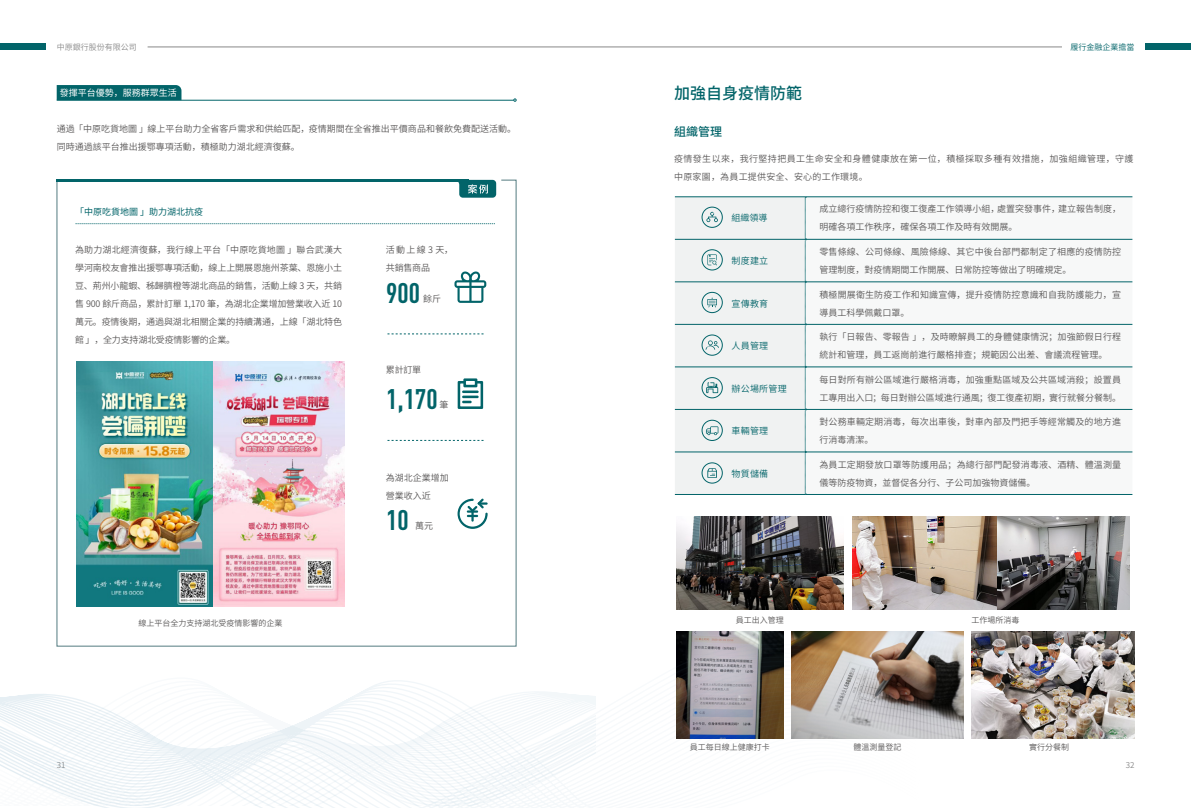
<style>
.page{position:relative;width:1191px;height:808px;background:#fff}
.page>*{position:absolute;margin:0;border:0;box-sizing:border-box;transform-origin:0 0}
.t1{font:700 28px "DIN Cond";color:#026469}
.t2{font:500 16px "Source Han Sans CN";color:#026469}
.t3{font:500 12px "Source Han Sans CN";color:#026469}
.t4{font:9px/18px "Source Han Sans CN";color:#595757}
.t5{font:9px/18px "Source Han Sans CN";letter-spacing:.02em;color:#595757}
.t6{font:9px/18px "Source Han Sans CN";letter-spacing:.045em;color:#595757}
.t7{font:9px "Source Han Sans CN";letter-spacing:.025em;color:#026469}
.t8{font:9px "Source Han Sans CN";color:#026469}
.t9{font:9px "Source Han Sans CN";color:#fff}
.t10{font:9px/18px "Source Han Sans CN";letter-spacing:-.025em;color:#595757}
.t11{font:8px "Source Han Sans CN";color:#595757}
.t12{font:8px "Source Han Sans CN";color:#898989}
.t13{font:8px "Source Han Sans CN";color:#026469}
</style>
<div class="page">
<div style="left:0;top:43px;width:45px;height:7px;background:#026469"></div>
<div style="left:1146px;top:43px;width:45px;height:7px;background:#026469"></div>
<hr style="left:148px;top:47px;width:914px;height:1px;background:#898989">
<div style="left:675px;top:198px;width:130px;height:296px;background:#f0f2f2"></div>
<svg style="left:806px;top:238px;width:326px;height:256px"></svg>
<hr style="left:675px;top:197px;width:130px;height:1px;background:#026469">
<hr style="left:805px;top:197px;width:327px;height:1px;background:#026469">
<hr style="left:675px;top:239px;width:130px;height:1px;background:#026469">
<hr style="left:805px;top:239px;width:327px;height:1px;background:#026469">
<hr style="left:675px;top:282px;width:130px;height:1px;background:#026469">
<hr style="left:805px;top:282px;width:327px;height:1px;background:#026469">
<hr style="left:675px;top:324px;width:130px;height:1px;background:#026469">
<hr style="left:805px;top:324px;width:327px;height:1px;background:#026469">
<hr style="left:675px;top:367px;width:130px;height:1px;background:#026469">
<hr style="left:805px;top:367px;width:327px;height:1px;background:#026469">
<hr style="left:675px;top:409px;width:130px;height:1px;background:#026469">
<hr style="left:805px;top:409px;width:327px;height:1px;background:#026469">
<hr style="left:675px;top:452px;width:130px;height:1px;background:#026469">
<hr style="left:805px;top:452px;width:327px;height:1px;background:#026469">
<hr style="left:675px;top:494px;width:130px;height:1px;background:#026469">
<hr style="left:805px;top:494px;width:327px;height:1px;background:#026469">
<svg style="left:805px;top:197px;width:1px;height:298px"></svg>
<svg style="left:701px;top:207px;width:22px;height:21px"></svg>
<svg style="left:701px;top:249px;width:22px;height:21px"></svg>
<svg style="left:701px;top:462px;width:22px;height:22px"></svg>
<svg style="left:701px;top:292px;width:22px;height:21px"></svg>
<svg style="left:701px;top:334px;width:22px;height:22px"></svg>
<svg style="left:701px;top:377px;width:22px;height:21px"></svg>
<svg style="left:701px;top:420px;width:22px;height:21px"></svg>
<img style="left:676px;top:516px;width:167px;height:94px">
<img style="left:853px;top:516px;width:276px;height:94px">
<img style="left:1039px;top:631px;width:95px;height:108px">
<div style="left:57px;top:85px;width:124px;height:15px;background:#026469"></div>
<hr style="left:57px;top:100px;width:457px;height:1px;background:#026469">
<img style="left:56px;top:180px;width:460px;height:436px">
<hr style="left:57px;top:180px;width:412px;height:2px;background:#026469">
<svg style="left:94px;top:631px;width:945px;height:177px"></svg>
<svg style="left:0;top:616px;width:595px;height:189px"></svg>
<svg style="left:387px;top:334px;width:96px;height:1px"></svg>
<svg style="left:387px;top:440px;width:96px;height:1px"></svg>
<svg style="left:454px;top:271px;width:32px;height:32px"></svg>
<svg style="left:457px;top:378px;width:26px;height:31px"></svg>
<svg style="left:457px;top:498px;width:30px;height:31px"></svg>
<p class="t12" style="left:57px;top:42px;width:81px">中原銀行股份有限公司</p>
<p class="t13" style="left:1070px;top:42px;width:65px">履行金融企業擔當</p>
<p class="t9" style="left:60px;top:88px;width:118px">發揮平台優勢，服務群眾生活</p>
<p class="t4" style="left:57px;top:120px;width:461px">通過「中原吃貨地圖 」線上平台助力全省客戶需求和供給匹配，疫情期間在全省推出平價商品和餐飲免費配送活動。同時通過該平台推出援鄂專項活動，積極助力湖北經濟復蘇。</p>
<p class="t8" style="left:75px;top:206px;width:130px">「中原吃貨地圖 」助力湖北抗疫</p>
<p class="t4" style="left:75px;top:241px;width:269px;text-align:justify">為助力湖北經濟復蘇，我行線上平台「中原吃貨地圖 」聯合武漢大學河南校友會推出援鄂專項活動，線上上開展恩施州茶葉、恩施小土豆、荊州小龍蝦、秭歸臍橙等湖北商品的銷售，活動上線 3 天，共銷售 900 餘斤商品，累計訂單 1,170 筆，為湖北企業增加營業收入近 10萬元。疫情後期，通過與湖北相關企業的持續溝通，上線「湖北特色館 」，全力支持湖北受疫情影響的企業。</p>
<p class="t11" style="left:138px;top:618px;width:145px">線上平台全力支持湖北受疫情影響的企業</p>
<p class="t10" style="left:386px;top:241px;width:69px">活動上線 3 天，共銷售商品</p>
<h1 class="t1" style="left:386px;top:276px;width:35px">900</h1>
<p class="t4" style="left:423px;top:290px;width:19px">餘斤</p>
<p class="t4" style="left:386px;top:361px;width:37px">累計訂單</p>
<h1 class="t1" style="left:386px;top:382px;width:53px">1,170</h1>
<p class="t4" style="left:439px;top:396px;width:10px">筆</p>
<p class="t4" style="left:386px;top:468px;width:64px">為湖北企業增加營業收入近</p>
<h1 class="t1" style="left:386px;top:503px;width:24px">10</h1>
<p class="t4" style="left:415px;top:517px;width:19px">萬元</p>
<h2 class="t2" style="left:674px;top:84px;width:129px">加強自身疫情防範</h2>
<h3 class="t3" style="left:674px;top:125px;width:49px">組織管理</h3>
<p class="t6" style="left:674px;top:150px;width:461px">疫情發生以來，我行堅持把員工生命安全和身體健康放在第一位，積極採取多種有效措施，加強組織管理，守護中原家園，為員工提供安全、安心的工作環境。</p>
<p class="t7" style="left:731px;top:213px;width:37px">組織領導</p>
<p class="t4" style="left:819px;top:200px;width:303px">成立總行疫情防控和復工復產工作領導小組，處置突發事件，建立報告制度，明確各項工作秩序，確保各項工作及時有效開展。</p>
<p class="t7" style="left:731px;top:256px;width:38px">制度建立</p>
<p class="t5" style="left:819px;top:243px;width:303px">零售條線、公司條線、風險條線、其它中後台部門都制定了相應的疫情防控管理制度，對疫情期間工作開展、日常防控等做出了明確規定。</p>
<p class="t7" style="left:731px;top:298px;width:38px">宣傳教育</p>
<p class="t4" style="left:819px;top:285px;width:303px">積極開展衛生防疫工作和知識宣傳，提升疫情防控意識和自我防護能力，宣導員工科學佩戴口罩。</p>
<p class="t7" style="left:731px;top:341px;width:38px">人員管理</p>
<p class="t4" style="left:819px;top:328px;width:303px">執行「日報告、零報告 」，及時瞭解員工的身體健康情況；加強節假日行程統計和管理，員工返崗前進行嚴格排查；規範因公出差、會議流程管理。</p>
<p class="t7" style="left:731px;top:383px;width:57px">辦公場所管理</p>
<p class="t4" style="left:819px;top:370px;width:303px">每日對所有辦公區域進行嚴格消毒，加強重點區域及公共區域消殺；設置員工專用出入口；每日對辦公區域進行通風；復工復產初期，實行就餐分餐制。</p>
<p class="t7" style="left:731px;top:426px;width:38px">車輛管理</p>
<p class="t4" style="left:819px;top:413px;width:303px">對公務車輛定期消毒，每次出車後，對車內部及門把手等經常觸及的地方進行消毒清潔。</p>
<p class="t7" style="left:731px;top:468px;width:38px">物質儲備</p>
<p class="t5" style="left:819px;top:455px;width:303px">為員工定期發放口罩等防護用品；為總行部門配發消毒液、酒精、體溫測量儀等防疫物資，並督促各分行、子公司加強物資儲備。</p>
<p class="t11" style="left:736px;top:615px;width:49px">員工出入管理</p>
<p class="t11" style="left:690px;top:743px;width:81px">員工每日線上健康打卡</p>
<p class="t11" style="left:971px;top:615px;width:49px">工作場所消毒</p>
<p class="t11" style="left:853px;top:743px;width:49px">體溫測量登記</p>
<p class="t11" style="left:1029px;top:743px;width:41px">實行分餐制</p>
<p class="t12" style="left:57px;top:761px;width:10px">31</p>
<p class="t12" style="left:1125px;top:760px;width:10px">32</p>
</div>
